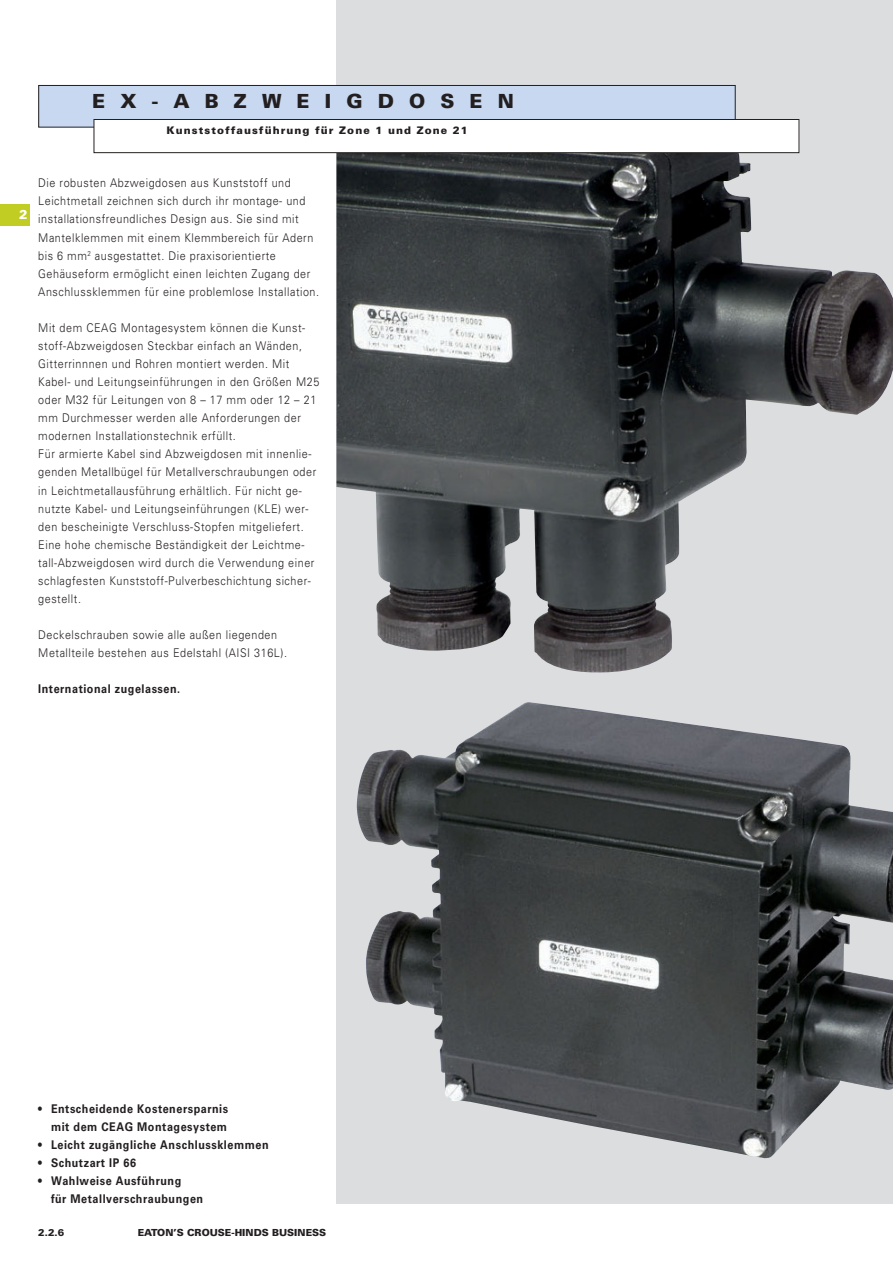
<style>
.page{position:relative;width:893px;height:1263px;background:#fff}
.page>*{position:absolute;margin:0;border:0;box-sizing:border-box;transform-origin:0 0}
.t1{font:900 19.5px "Univers LT Pro 75";letter-spacing:.775em;color:#231f20}
.t2{font:900 12.75px "Univers LT Pro 75";color:#fff}
.t3{font:300 12px/18px "Univers LT Pro 45";letter-spacing:.05em;color:#231f20;scale:.9 1}
.t4{font:700 12px/18px "Univers LT Pro 65";letter-spacing:.05em;color:#231f20;text-align:right;scale:.9 1}
.t5{font:900 10.5px "Univers LT Pro 75";letter-spacing:.1em;color:#231f20}
.t6{font:900 9.75px "Univers LT Pro 75";color:#231f20}
</style>
<div class="page">
<div style="left:0;top:204px;width:30px;height:21px;background:#c2cd23"></div>
<div style="left:336px;top:0;width:557px;height:1203px;background:#dcddde"></div>
<img style="left:336px;top:119px;width:557px;height:554px">
<img style="left:357px;top:704px;width:536px;height:455px">
<div style="left:39px;top:85px;width:696px;height:42px;background:#c7d8f0"></div>
<div style="left:38px;top:85px;width:698px;height:43px;border:1px solid #231f20"></div>
<div style="left:94px;top:119px;width:705px;height:34px;background:#fff"></div>
<div style="left:94px;top:119px;width:705px;height:34px;border:1px solid #231f20"></div>
<h1 class="t1" style="left:92px;top:92px;width:423px">EX-ABZWEIGDOSEN</h1>
<p class="t5" style="left:167px;top:125px;width:303px">Kunststoffausführung für Zone 1 und Zone 21</p>
<p class="t2" style="left:19px;top:209px;width:10px">2</p>
<p class="t3" style="left:38px;top:175px;width:314px">Die robusten Abzweigdosen aus Kunststoff und Leichtmetall zeichnen sich durch ihr montage- und installationsfreundliches Design aus. Sie sind mit Mantelklemmen mit einem Klemmbereich für Adern bis 6 mm<sup>2</sup> ausgestattet. Die praxisorientierte Gehäuseform ermöglicht einen leichten Zugang der Anschlussklemmen für eine problemlose Installation.</p>
<p class="t3" style="left:38px;top:320px;width:314px">Mit dem CEAG Montagesystem können die Kunst&shy;stoff-Abzweigdosen Steckbar einfach an Wänden, Gitterrinnnen und Rohren montiert werden. Mit Kabel- und Leitungseinführungen in den Größen M25 oder M32 für Leitungen von 8 – 17 mm oder 12 – 21 mm Durchmesser werden alle Anforderungen der modernen Installationstechnik erfüllt.<br>Für armierte Kabel sind Abzweigdosen mit innenlie&shy;genden Metallbügel für Metallverschraubungen oder in Leichtmetallausführung erhältlich. Für nicht ge&shy;nutzte Kabel- und Leitungseinführungen (KLE) wer&shy;den bescheinigte Verschluss-Stopfen mitgeliefert.<br>Eine hohe chemische Beständigkeit der Leichtme&shy;tall-Abzweigdosen wird durch die Verwendung einer schlagfesten Kunststoff-Pulver beschichtung sicher&shy;gestellt.</p>
<p class="t3" style="left:38px;top:627px;width:278px">Deckelschrauben sowie alle außen liegenden<br>Metallteile bestehen aus Edelstahl (AISI 316L).</p>
<p class="t4" style="left:38px;top:681px;width:159px">International zugelassen.</p>
<p class="t4" style="left:38px;top:1101px;width:213px">• Entscheidende Kostenersparnis mit dem CEAG Montagesystem</p>
<p class="t4" style="left:38px;top:1137px;width:257px">• Leicht zugängliche Anschlussklemmen</p>
<p class="t4" style="left:38px;top:1155px;width:110px">• Schutzart IP 66</p>
<p class="t4" style="left:51px;top:1173px;width:171px;text-align:left;text-indent:-13px">• Wahlweise Ausführung<br>für Metallverschraubungen</p>
<p class="t6" style="left:38px;top:1228px;width:28px">2.2.6</p>
<p class="t6" style="left:138px;top:1228px;width:190px">EATON’S CROUSE-HINDS BUSINESS</p>
</div>
